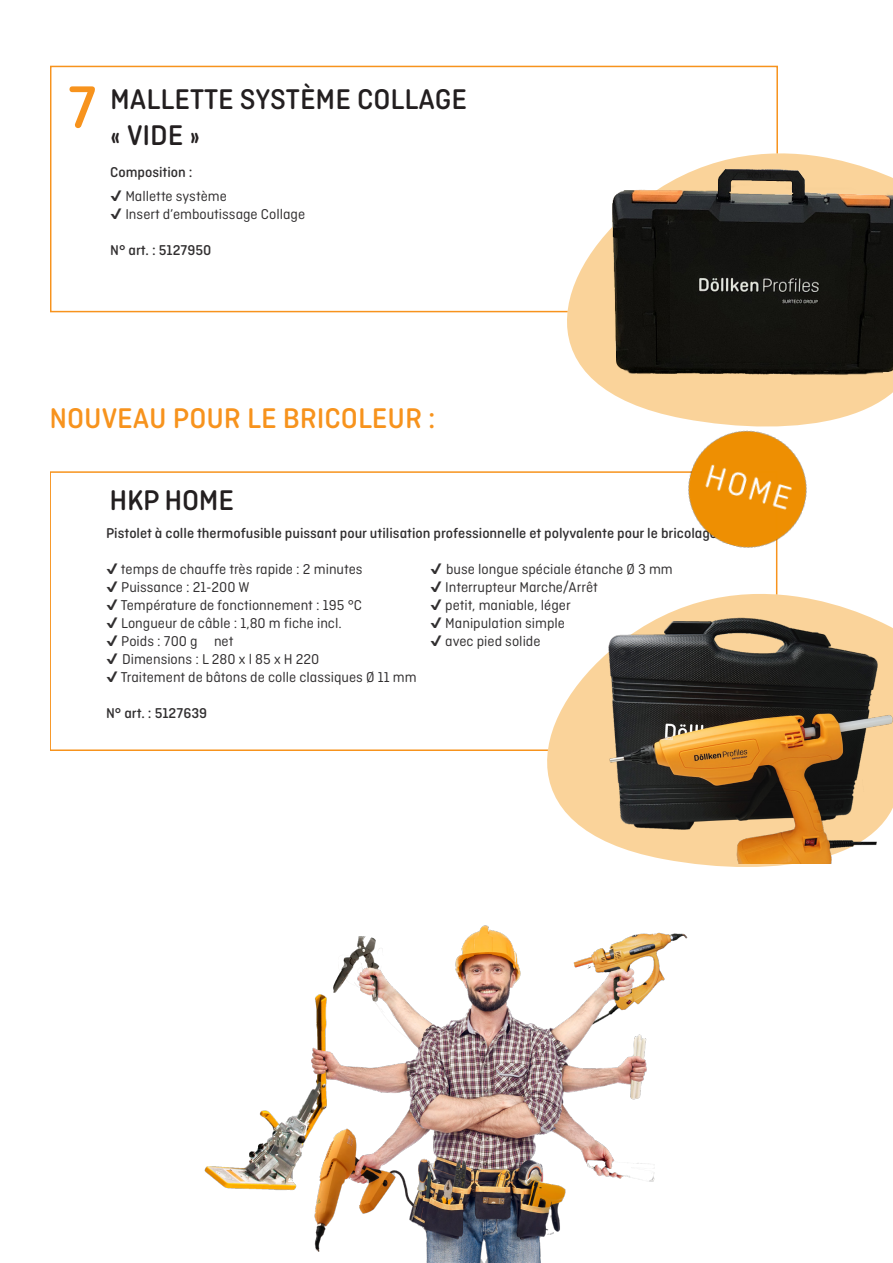
<style>
.page{position:relative;width:893px;height:1263px;background:#fff}
.page>*{position:absolute;margin:0;border:0;box-sizing:border-box;transform-origin:0 0}
.Ziffer_L{font:500 63px "Ciutadella Rounded";color:#f7931d}
.t1{font:500 30px "Ciutadella Rounded";color:#231f20}
.t2{font:500 30px "Ciutadella Rounded";color:#f7931d}
.Fließtext_10Pt{font:15px "Ciutadella Rounded";color:#312f30}
.Fließtext_10Pt_Medium{font:500 15px "Ciutadella Rounded";color:#312f30}
.Fließtext_10Pt-2{font:500 15px "Ciutadella Rounded";color:#312f30}
</style>
<div class="page">
<div style="left:50px;top:66px;width:728px;height:246px;border:2px solid #f7931d"></div>
<img style="left:658px;top:439px;width:149px;height:103px">
<img style="left:204px;top:925px;width:484px;height:338px">
<img style="left:50px;top:523px;width:5px;height:228px">
<img style="left:50px;top:124px;width:5px;height:189px">
<svg style="left:519px;top:101px;width:259px;height:338px"></svg>
<svg style="left:565px;top:152px;width:301px;height:276px"></svg>
<img style="left:577px;top:106px;width:316px;height:303px">
<img style="left:672px;top:594px;width:185px;height:273px">
<img style="left:547px;top:612px;width:346px;height:251px">
<p class="Ziffer_L" style="left:68px;top:72px;width:30px">7</p>
<p class="t1" style="left:110px;top:82px;width:358px">MALLETTE SYSTÈME COLLAGE</p>
<p class="t1" style="left:110px;top:118px;width:92px">« VIDE »</p>
<p class="Fließtext_10Pt_Medium" style="left:110px;top:164px;width:84px">Composition :</p>
<p class="Fließtext_10Pt" style="left:110px;top:188px;width:118px">✔ Mallette système</p>
<p class="Fließtext_10Pt" style="left:110px;top:206px;width:197px">✔ Insert d’emboutissage Collage</p>
<p class="Fließtext_10Pt-2" style="left:110px;top:242px;width:103px">N° art. : 5127950</p>
<p class="t2" style="left:49px;top:401px;width:388px">NOUVEAU POUR LE BRICOLEUR :</p>
<p class="t1" style="left:110px;top:483px;width:126px">HKP HOME</p>
<p class="Fließtext_10Pt_Medium" style="left:106px;top:524px;width:613px">Pistolet à colle thermofusible puissant pour utilisation professionnelle et polyvalente pour le bricolage</p>
<p class="Fließtext_10Pt" style="left:106px;top:561px;width:258px">✔ temps de chauffe très rapide : 2 minutes</p>
<p class="Fließtext_10Pt" style="left:430px;top:561px;width:244px">✔ buse longue spéciale étanche Ø 3 mm</p>
<p class="Fließtext_10Pt" style="left:106px;top:579px;width:145px">✔ Puissance : 21-200 W</p>
<p class="Fließtext_10Pt" style="left:430px;top:579px;width:169px">✔ Interrupteur Marche/Arrêt</p>
<p class="Fließtext_10Pt" style="left:106px;top:597px;width:258px">✔ Température de fonctionnement : 195 °C</p>
<p class="Fließtext_10Pt" style="left:430px;top:597px;width:142px">✔ petit, maniable, léger</p>
<p class="Fließtext_10Pt" style="left:106px;top:615px;width:237px">✔ Longueur de câble : 1,80 m fiche incl.</p>
<p class="Fließtext_10Pt" style="left:430px;top:615px;width:136px">✔ Manipulation simple</p>
<p class="Fließtext_10Pt" style="left:106px;top:633px;width:129px">✔ Poids : 700 g net</p>
<p class="Fließtext_10Pt" style="left:430px;top:633px;width:112px">✔ avec pied solide</p>
<p class="Fließtext_10Pt" style="left:106px;top:651px;width:215px">✔ Dimensions : L 280 x l 85 x H 220</p>
<p class="Fließtext_10Pt" style="left:106px;top:669px;width:312px">✔ Traitement de bâtons de colle classiques Ø 11 mm</p>
<p class="Fließtext_10Pt-2" style="left:106px;top:704px;width:103px">N° art. : 5127639</p>
</div>
